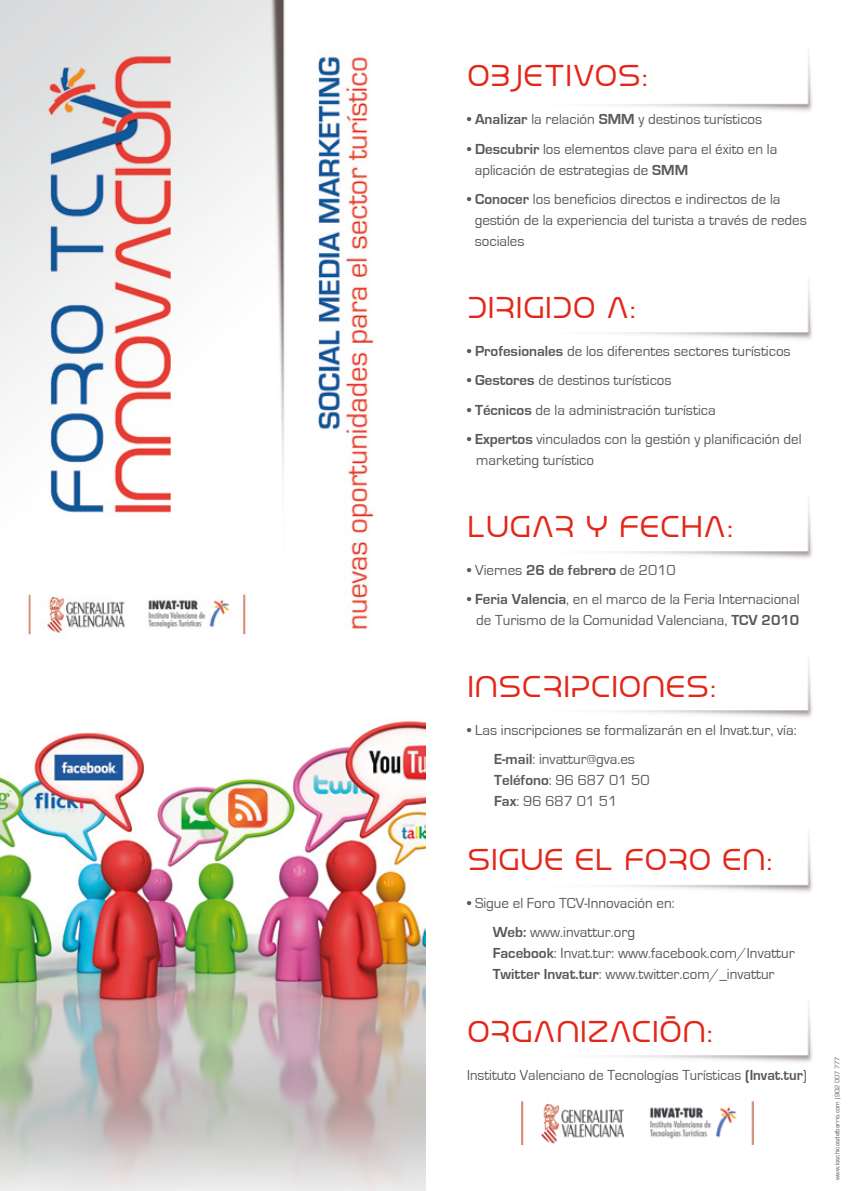
<style>
.page{position:relative;width:851px;height:1191px;background:#fff}
.page>*{position:absolute;margin:0;border:0;box-sizing:border-box;transform-origin:0 0}
.t1{font:30px "dayflash";color:#e42618}
.t2{font:15px/21px "Eurostile";color:#58585a}
.t3{font:6.75px "Eurostile";color:#58585a}
.s1{font-weight:700}
</style>
<div class="page">
<img style="left:611px;top:54px;width:201px;height:57px">
<img style="left:621px;top:282px;width:191px;height:58px">
<img style="left:621px;top:501px;width:191px;height:58px">
<img style="left:425px;top:660px;width:387px;height:70px">
<img style="left:425px;top:825px;width:387px;height:67px">
<img style="left:425px;top:996px;width:387px;height:79px">
<img style="left:521px;top:1101px;width:233px;height:43px">
<img style="left:0;top:0;width:425px;height:1191px">
<h1 class="t1" style="left:467px;top:62px;width:183px">OBJETIVOS:</h1>
<p class="t2" style="left:467px;top:109px;width:296px">• <span class="s1">Analizar</span> la relación <span class="s1">SMM</span> y destinos turísticos</p>
<p class="t2" style="left:474px;top:138px;width:304px;text-indent:-8px">• <span class="s1">Descubrir</span> los elementos clave para el éxito en la aplicación de estrategias de <span class="s1">SMM</span></p>
<p class="t2" style="left:474px;top:189px;width:334px;text-indent:-8px">• <span class="s1">Conocer</span> los beneficios directos e indirectos de la gestión de la experiencia del turista a través de redes sociales</p>
<h1 class="t1" style="left:467px;top:294px;width:171px">DIRIGIDO A:</h1>
<p class="t2" style="left:467px;top:341px;width:325px">• <span class="s1">Profesionales</span> de los diferentes sectores turísticos</p>
<p class="t2" style="left:467px;top:370px;width:206px">• <span class="s1">Gestores</span> de destinos turísticos</p>
<p class="t2" style="left:467px;top:400px;width:250px">• <span class="s1">Técnicos</span> de la administración turística</p>
<p class="t2" style="left:476px;top:429px;width:327px;text-indent:-9px">• <span class="s1">Expertos</span> vinculados con la gestión y planificación del marketing turístico</p>
<h1 class="t1" style="left:467px;top:513px;width:268px">LUGAR Y FECHA:</h1>
<p class="t2" style="left:467px;top:560px;width:210px">• Viernes <span class="s1">26 de febrero</span> de 2010</p>
<p class="t2" style="left:467px;top:589px;width:334px;text-align:center">• <span class="s1">Feria Valencia</span>, en el marco de la Feria Internacional de Turismo de la Comunidad Valenciana, <span class="s1">TCV 2010</span></p>
<h1 class="t1" style="left:467px;top:673px;width:251px">INSCRIPCIONES:</h1>
<p class="t2" style="left:494px;top:715px;width:304px;line-height:29.5px;text-indent:-27px">• Las inscripciones se formalizarán en el Invat.tur, vía:<br><span class="s1">E-mail</span>: invattur@gva.es</p>
<p class="t2" style="left:494px;top:770px;width:157px"><span class="s1">Teléfono</span>: 96 687 01 50<br><span class="s1">Fax</span>: 96 687 01 51</p>
<h1 class="t1" style="left:467px;top:845px;width:307px">SIGUE EL FORO EN:</h1>
<p class="t2" style="left:492px;top:888px;width:184px;line-height:29.5px;text-indent:-26px">• Sigue el Foro TCV-Innovación en:<br><span class="s1">Web:</span> www.invattur.org</p>
<p class="t2" style="left:492px;top:943px;width:303px"><span class="s1">Facebook</span>: Invat.tur: www.facebook.com/Invattur<br><span class="s1">Twitter Invat.tur</span>: www.twitter.com/_invattur</p>
<h1 class="t1" style="left:467px;top:1018px;width:248px">ORGANIZACION:</h1>
<p class="t2" style="left:467px;top:1065px;width:341px">Instituto Valenciano de Tecnologías Turísticas <span class="s1">(Invat.tur</span>)</p>
<h1 class="t1" style="left:663px;top:1003px;width:15px">-</h1>
<p class="t3" style="left:833px;top:1180px;width:125px;rotate:-90deg">www.loschicosdelbarrio.com | 902 007 777</p>
</div>
